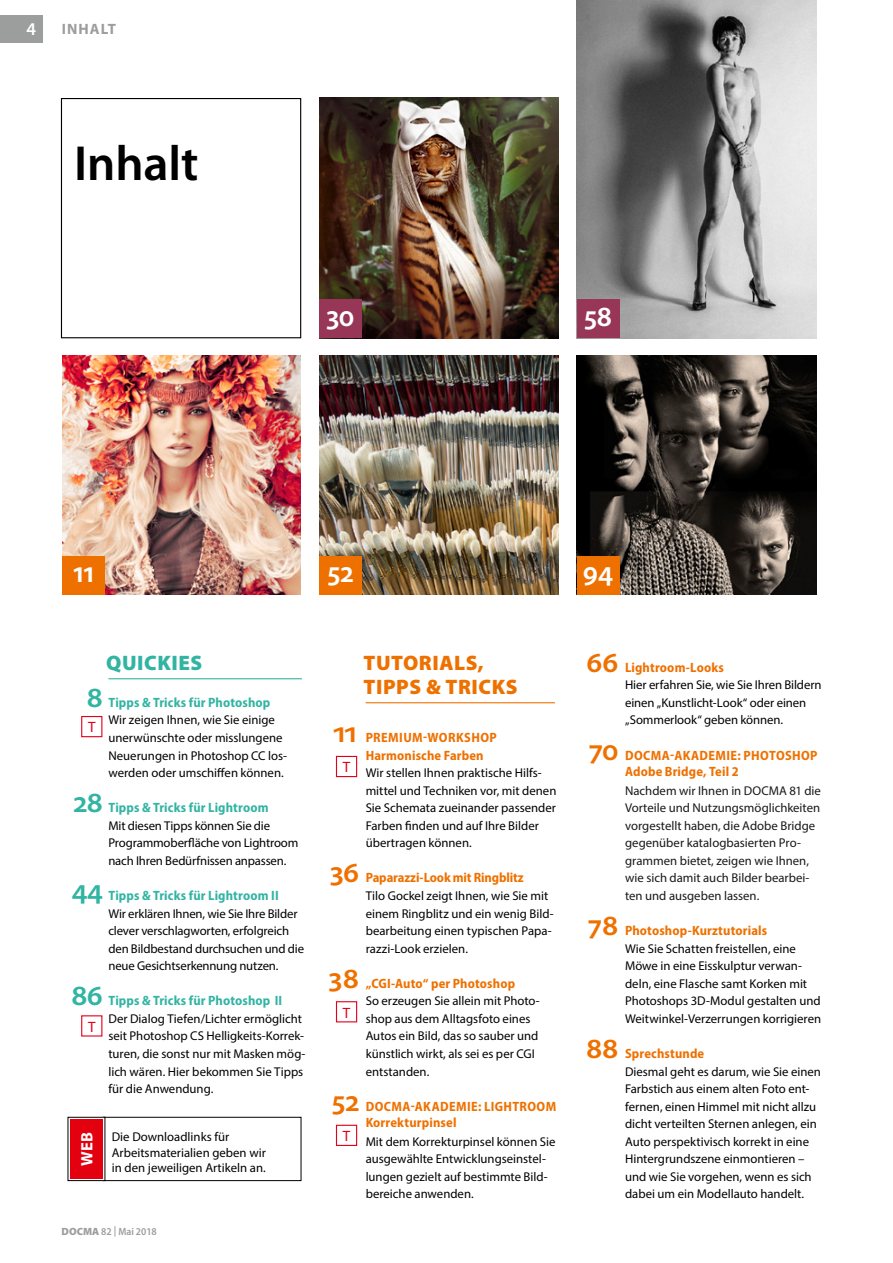
<style>
.page{position:relative;width:893px;height:1263px;background:#fff}
.page>*{position:absolute;margin:0;border:0;box-sizing:border-box;transform-origin:0 0}
.t1{font:600 49.5px "Myriad Pro";letter-spacing:-.005em;color:#000}
.t2{font:600 30px "Myriad Pro";letter-spacing:-.01em;color:#ee7100}
.t3{font:600 30px "Myriad Pro";letter-spacing:-.005em;color:#fff;scale:.95 1}
.t4{font:600 30px "Myriad Pro";color:#32b4a3}
.t5{font:900 21px/24px "Myriad Pro";letter-spacing:.025em;color:#ee7100}
.t6{font:900 21px "Myriad Pro";letter-spacing:.025em;color:#32b4a3}
.t7{font:600 18px "Myriad Pro";color:#fff}
.t8{font:700 16.5px "Myriad Pro";color:#fff}
.t9{font:700 15px "Myriad Pro";letter-spacing:.07em;color:#9c9d9d}
.t10{font:15px "Myriad Pro";color:#e3001c}
.t11{font:700 semi-condensed 13.5px/16.5px "Myriad Pro";letter-spacing:.01em;color:#ee7100}
.t12{font:700 semi-condensed 13.5px "Myriad Pro";letter-spacing:.01em;color:#32b4a3}
.t13{font:700 semi-condensed 13.5px "Myriad Pro";letter-spacing:-.01em;color:#ee7100}
.t14{font:12.75px/17.5px "Myriad Pro";color:#000}
.t15{font:12.75px/17.5px "Myriad Pro";color:#1a171b}
.t16{font:600 semi-condensed 10.5px "Myriad Pro";color:#9c9d9d}
.s1{font-weight:900;font-stretch:normal}
</style>
<div class="page">
<div style="left:0;top:15px;width:43px;height:28px;background:#9c9d9d"></div>
<img style="left:577px;top:356px;width:239px;height:238px">
<img style="left:319px;top:98px;width:240px;height:240px">
<hr style="left:108px;top:678px;width:194px;height:1px;background:#32b4a3">
<hr style="left:366px;top:702px;width:189px;height:1px;background:#ee7100">
<div style="left:61px;top:98px;width:240px;height:240px;border:1px solid #000"></div>
<img style="left:319px;top:356px;width:240px;height:238px">
<img style="left:577px;top:0;width:239px;height:338px">
<div style="left:103px;top:1117px;width:198px;height:64px;border:1px solid #000"></div>
<div style="left:68px;top:1117px;width:37px;height:64px;border:1px solid #000"></div>
<div style="left:70px;top:1119px;width:33px;height:60px;background:#e3000f"></div>
<div style="left:336px;top:756px;width:21px;height:21px;border:1px solid #e3001c"></div>
<div style="left:336px;top:1125px;width:21px;height:21px;border:1px solid #e3001c"></div>
<div style="left:336px;top:1001px;width:21px;height:21px;border:1px solid #e3001c"></div>
<div style="left:81px;top:716px;width:21px;height:21px;border:1px solid #e3001c"></div>
<div style="left:81px;top:1015px;width:21px;height:21px;border:1px solid #e3001c"></div>
<img style="left:62px;top:356px;width:239px;height:238px">
<div style="left:577px;top:300px;width:42px;height:38px;background:#983657"></div>
<div style="left:319px;top:300px;width:43px;height:38px;background:#983657"></div>
<div style="left:319px;top:556px;width:43px;height:38px;background:#ee7100"></div>
<div style="left:63px;top:556px;width:42px;height:38px;background:#ee7100"></div>
<div style="left:577px;top:556px;width:42px;height:38px;background:#ee7100"></div>
<h3 class="t7" style="left:26px;top:18px;width:11px">4</h3>
<p class="t9" style="left:62px;top:19px;width:56px">INHALT</p>
<h1 class="t1" style="left:74px;top:132px;width:126px">Inhalt</h1>
<h2 class="t3" style="left:326px;top:297px;width:31px">30</h2>
<h2 class="t3" style="left:584px;top:297px;width:31px">58</h2>
<h2 class="t3" style="left:73px;top:553px;width:24px">11</h2>
<h2 class="t3" style="left:327px;top:553px;width:29px">52</h2>
<h2 class="t3" style="left:583px;top:553px;width:33px">94</h2>
<h3 class="t6" style="left:106px;top:649px;width:98px">QUICKIES</h3>
<h2 class="t4" style="left:87px;top:678px;width:18px">8</h2>
<p class="t12" style="left:108px;top:694px;width:163px">Tipps &amp; Tricks für Photoshop</p>
<p class="t14" style="left:108px;top:711px;width:180px">Wir zeigen Ihnen, wie Sie einige unerwünschte oder misslungene<br>Neuerungen in Photoshop CC los&shy;werden oder umschiffen können.</p>
<h2 class="t4" style="left:74px;top:783px;width:31px">28</h2>
<p class="t12" style="left:108px;top:799px;width:162px">Tipps &amp; Tricks für Lightroom</p>
<p class="t14" style="left:108px;top:816px;width:192px">Mit diesen Tipps können Sie die<br>Programmoberfläche von Lightroom nach Ihren Bedürfnissen anpassen.</p>
<h2 class="t4" style="left:72px;top:871px;width:32px">44</h2>
<p class="t12" style="left:108px;top:887px;width:172px">Tipps &amp; Tricks für Lightroom II</p>
<p class="t14" style="left:108px;top:904px;width:197px">Wir erklären Ihnen, wie Sie Ihre Bilder clever verschlagworten, erfolgreich den Bildbestand durchsuchen und die neue Gesichtserkennung nutzen.</p>
<h2 class="t4" style="left:71px;top:976px;width:33px">86</h2>
<p class="t12" style="left:108px;top:992px;width:175px">Tipps &amp; Tricks für Photoshop II</p>
<p class="t14" style="left:108px;top:1009px;width:199px">Der Dialog Tiefen/Lichter ermöglicht seit Photoshop CS Helligkeits-Korrek&shy;turen, die sonst nur mit Masken mög&shy;lich wären. Hier bekommen Sie Tipps für die Anwendung.</p>
<p class="t10" style="left:88px;top:718px;width:9px">T</p>
<p class="t10" style="left:88px;top:1017px;width:9px">T</p>
<p class="t8" style="left:76px;top:1166px;width:36px;rotate:-90deg">WEB</p>
<p class="t14" style="left:112px;top:1129px;width:156px;line-height:15.3px">Die Downloadlinks für<br>Arbeitsmaterialien geben wir</p>
<p class="t14" style="left:112px;top:1158px;width:155px">in den jeweiligen Artikeln an.</p>
<p class="t16" style="left:62px;top:1225px;width:97px"><span class="s1">DOCMA</span> 82 | Mai 2018</p>
<h3 class="t5" style="left:364px;top:650px;width:156px">TUTORIALS,<br>TIPPS &amp; TRICKS</h3>
<h2 class="t2" style="left:331px;top:713px;width:29px">11</h2>
<p class="t11" style="left:366px;top:728px;width:133px;line-height:17.5px">PREMIUM-WORKSHOP<br>Harmonische Farben</p>
<p class="t14" style="left:366px;top:764px;width:192px">Wir stellen Ihnen praktische Hilfs&shy;mittel und Techniken vor, mit denen<br>Sie Schemata zueinander passender<br>Farben finden und auf Ihre Bilder übertragen können.</p>
<h2 class="t2" style="left:330px;top:853px;width:31px">36</h2>
<p class="t13" style="left:366px;top:869px;width:159px">Paparazzi-Look mit Ringblitz</p>
<p class="t14" style="left:366px;top:887px;width:189px">Tilo Gockel zeigt Ihnen, wie Sie mit einem Ringblitz und ein wenig Bild&shy;bearbeitung einen typischen Papa&shy;razzi-Look erzielen.</p>
<h2 class="t2" style="left:328px;top:958px;width:33px">38</h2>
<p class="t11" style="left:366px;top:974px;width:151px">„CGI-Auto“ per Photoshop</p>
<p class="t14" style="left:366px;top:992px;width:175px">So erzeugen Sie allein mit Photo&shy;shop aus dem Alltagsfoto eines<br>Autos ein Bild, das so sauber und künstlich wirkt, als sei es per CGI entstanden.</p>
<h2 class="t2" style="left:332px;top:1081px;width:29px">52</h2>
<p class="t11" style="left:366px;top:1097px;width:192px">DOCMA-AKADEMIE: LIGHTROOM<br>Korrekturpinsel</p>
<p class="t14" style="left:366px;top:1132px;width:191px">Mit dem Korrekturpinsel können Sie ausgewählte Entwicklungseinstel&shy;lungen gezielt auf bestimmte Bild&shy;bereiche anwenden.</p>
<p class="t10" style="left:343px;top:758px;width:9px">T</p>
<p class="t10" style="left:343px;top:1003px;width:9px">T</p>
<p class="t10" style="left:343px;top:1127px;width:9px">T</p>
<h2 class="t2" style="left:586px;top:643px;width:34px">66</h2>
<p class="t11" style="left:625px;top:659px;width:100px">Lightroom-Looks</p>
<p class="t14" style="left:625px;top:676px;width:198px">Hier erfahren Sie, wie Sie Ihren Bildern einen „Kunstlicht-Look“ oder einen „Sommerlook“ geben können.</p>
<h2 class="t2" style="left:589px;top:730px;width:31px">70</h2>
<p class="t11" style="left:625px;top:746px;width:194px">DOCMA-AKADEMIE: PHOTOSHOP<br>Adobe Bridge, Teil 2</p>
<p class="t15" style="left:625px;top:781px;width:197px">Nachdem wir Ihnen in DOCMA 81 die Vorteile und Nutzungsmöglichkeiten vorgestellt haben, die Adobe Bridge gegenüber katalogbasierten Pro&shy;grammen bietet, zeigen wie Ihnen, wie sich damit auch Bilder bearbei&shy;ten und ausgeben lassen.</p>
<h2 class="t2" style="left:587px;top:906px;width:33px">78</h2>
<p class="t11" style="left:625px;top:922px;width:144px">Photoshop-Kurztutorials</p>
<p class="t14" style="left:625px;top:939px;width:198px">Wie Sie Schatten freistellen, eine Möwe in eine Eisskulptur verwan&shy;deln, eine Flasche samt Korken mit Photoshops 3D-Modul gestalten und Weitwinkel-Verzerrungen korrigieren</p>
<h2 class="t2" style="left:586px;top:1029px;width:34px">88</h2>
<p class="t11" style="left:625px;top:1045px;width:81px">Sprechstunde</p>
<p class="t14" style="left:625px;top:1062px;width:197px">Diesmal geht es darum, wie Sie einen Farbstich aus einem alten Foto ent&shy;fernen, einen Himmel mit nicht allzu dicht verteilten Sternen anlegen, ein Auto perspektivisch korrekt in eine Hintergrundszene einmontieren – und wie Sie vorgehen, wenn es sich dabei um ein Modellauto handelt.</p>
</div>
